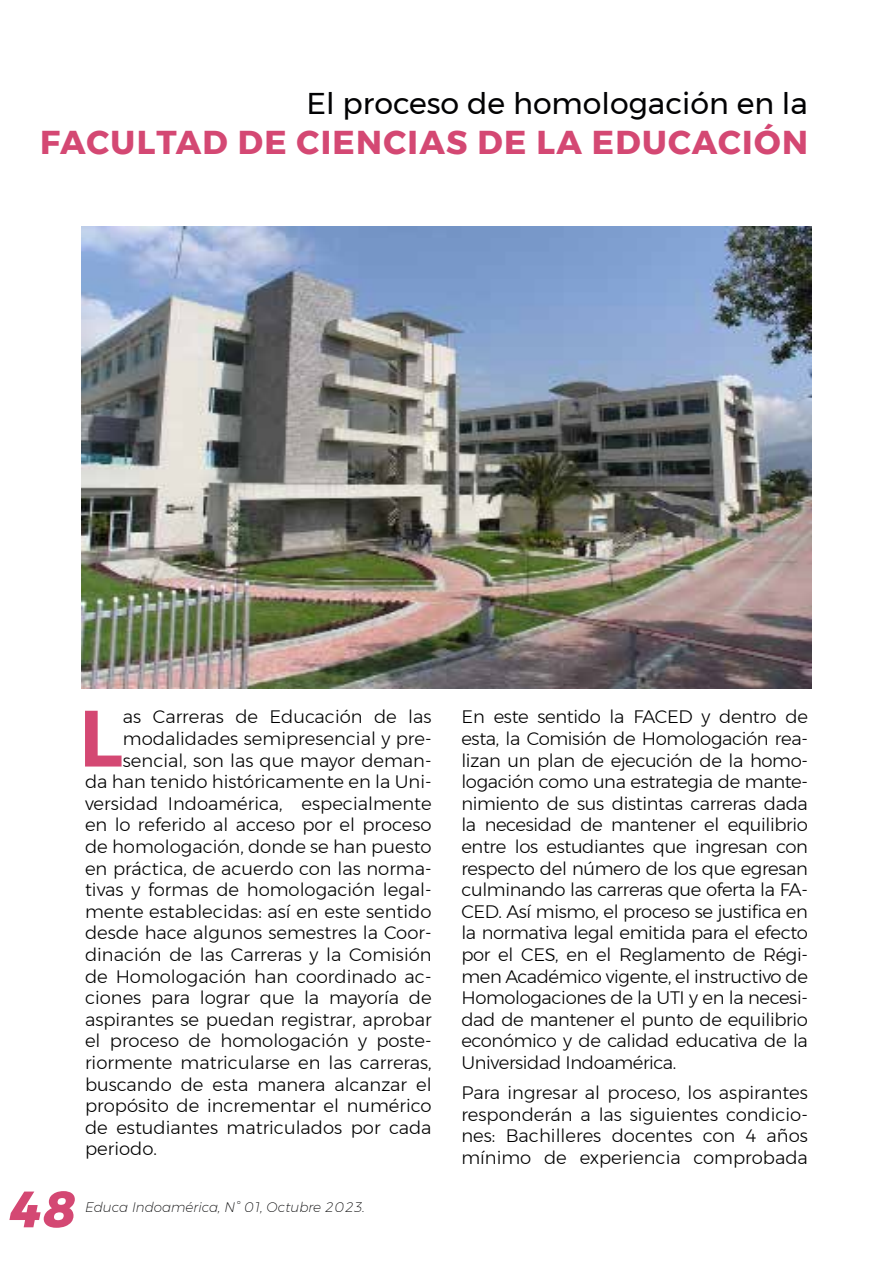
<style>
.page{position:relative;width:893px;height:1263px;background:#fff}
.page>*{position:absolute;margin:0;border:0;box-sizing:border-box;transform-origin:0 0}
.t1{font:600 79.65px "Montserrat";color:#d44873}
.t2{font:italic 800 51px "Montserrat";color:#d44873}
.t3{font:700 33px "Montserrat";letter-spacing:.04em;color:#d44873}
.t4{font:30px "Montserrat";color:#020203}
.t5{font:300 18px/21.6px "Montserrat";color:#000;text-align:justify}
.t6{font:italic 200 13.5px "Montserrat";color:#020203}
</style>
<div class="page">
<img style="left:81px;top:226px;width:731px;height:463px">
<h3 class="t4" style="left:307px;top:92px;width:503px">El proceso de homologación en la</h3>
<h3 class="t3" style="left:40px;top:123px;width:769px">FACULTAD DE CIENCIAS DE LA EDUCACIÓN</h3>
<h1 class="t1" style="left:79px;top:693px;width:46px">L</h1>
<p class="t5" style="left:123px;top:706px;width:310px">as Carreras de Educación de las</p>
<p class="t5" style="left:123px;top:728px;width:310px">modalidades semipresencial y pre-</p>
<p class="t5" style="left:123px;top:750px;width:310px">sencial, son las que mayor deman-</p>
<p class="t5" style="left:85px;top:771px;width:348px">da han tenido históricamente en la Uni-</p>
<p class="t5" style="left:85px;top:793px;width:348px">versidad Indoamérica, especialmente</p>
<p class="t5" style="left:85px;top:814px;width:348px">en lo referido al acceso por el proceso</p>
<p class="t5" style="left:85px;top:836px;width:348px">de homologación, donde se han puesto</p>
<p class="t5" style="left:85px;top:858px;width:348px">en práctica, de acuerdo con las norma-</p>
<p class="t5" style="left:85px;top:879px;width:348px">tivas y formas de homologación legal-</p>
<p class="t5" style="left:85px;top:901px;width:348px">mente establecidas: así en este sentido</p>
<p class="t5" style="left:85px;top:922px;width:348px">desde hace algunos semestres la Coor-</p>
<p class="t5" style="left:85px;top:944px;width:348px">dinación de las Carreras y la Comisión</p>
<p class="t5" style="left:85px;top:966px;width:348px">de Homologación han coordinado ac-</p>
<p class="t5" style="left:85px;top:987px;width:348px">ciones para lograr que la mayoría de</p>
<p class="t5" style="left:85px;top:1009px;width:348px">aspirantes se puedan registrar, aprobar</p>
<p class="t5" style="left:85px;top:1030px;width:348px">el proceso de homologación y poste-</p>
<p class="t5" style="left:85px;top:1052px;width:348px">riormente matricularse en las carreras,</p>
<p class="t5" style="left:85px;top:1074px;width:348px">buscando de esta manera alcanzar el</p>
<p class="t5" style="left:85px;top:1095px;width:348px">propósito de incrementar el numérico</p>
<p class="t5" style="left:85px;top:1117px;width:348px">de estudiantes matriculados por cada</p>
<p class="t5" style="left:85px;top:1138px;width:73px">periodo.</p>
<h2 class="t2" style="left:9px;top:1180px;width:69px">48</h2>
<p class="t6" style="left:85px;top:1201px;width:282px">Educa Indoamérica, N° 01, Octubre 2023.</p>
<p class="t5" style="left:461px;top:706px;width:348px">En este sentido la FACED y dentro de esta, la Comisión de Homologación rea&shy;lizan un plan de ejecución de la homo&shy;logación como una estrategia de mante&shy;nimiento de sus distintas carreras dada la necesidad de mantener el equilibrio entre los estudiantes que ingresan con respecto del número de los que egresan culminando las carreras que oferta la FA-CED. Así mismo, el proceso se justifica en la normativa legal emitida para el efecto por el CES, en el Reglamento de Régi&shy;men Académico vigente, el instructivo de Homologaciones de la UTI y en la necesi&shy;dad de mantener el punto de equilibrio económico y de calidad educativa de la Universidad Indoamérica.</p>
<p class="t5" style="left:461px;top:1082px;width:348px">Para ingresar al proceso, los aspirantes responderán a las siguientes condicio&shy;nes: Bachilleres docentes con 4 años mínimo de experiencia comprobada</p>
</div>
